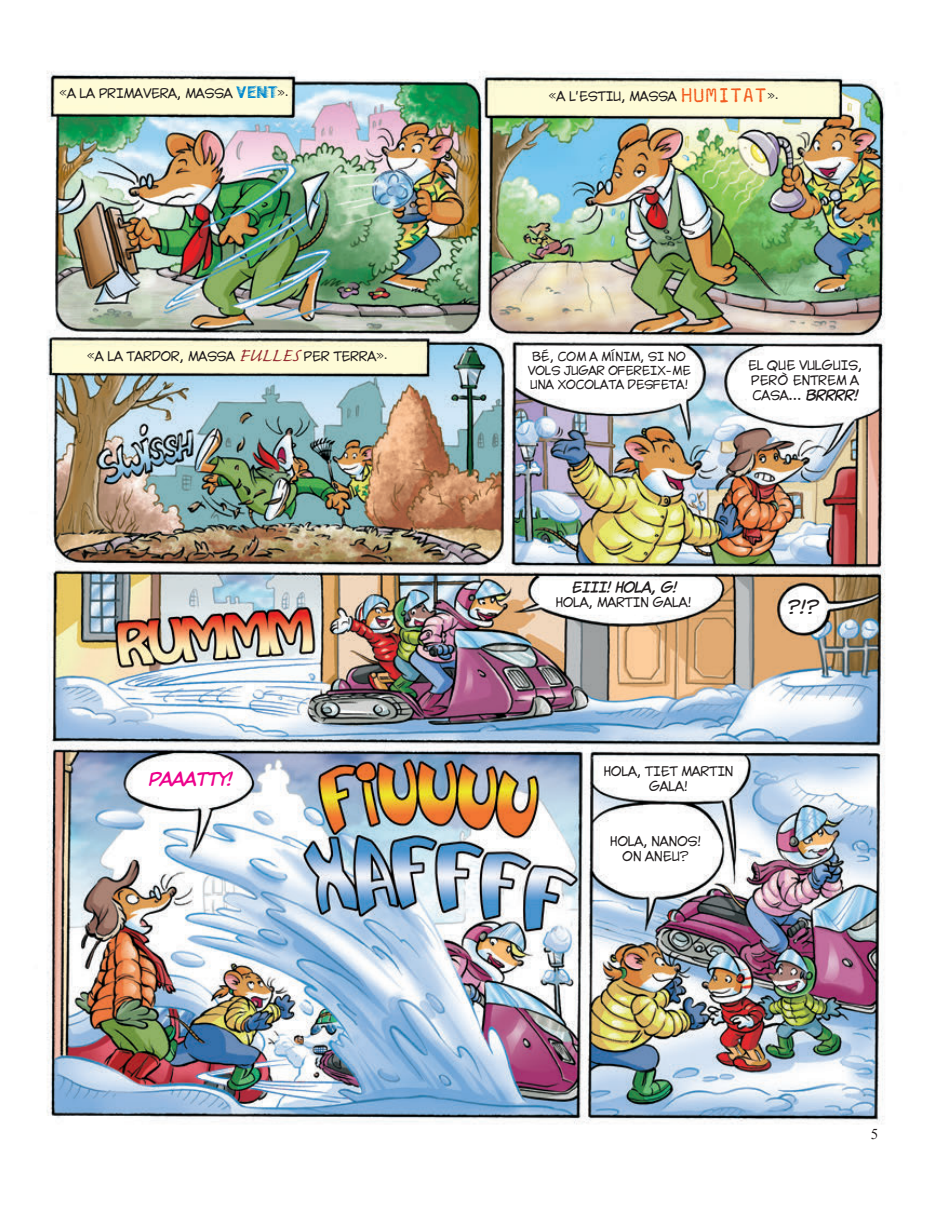
<style>
.page{position:relative;width:935px;height:1212px;background:#fff}
.page>*{position:absolute;margin:0;border:0;box-sizing:border-box;transform-origin:0 0}
.t1{font:italic 700 15px "SUPUPANDAWA Yint";color:#ed028c}
.t2{font:italic 700 15px "SUPUPANDAWA Yint";color:#231f20}
.t3{font:12px/15px "SUPUPANDAWA Yint";color:#231f20;text-align:center}
.t4{font:italic 700 12px "SUPUPANDAWA Yint";color:#231f20}
.t5{font:11.25px/14.2px "SUPUPANDAWA Yint";color:#231f20;text-align:center}
.t6{font:9px "SUPUPANDAWA Yint";color:#231f20}
.s1{font-size:9px}
.s2{font-family:"Wind CTT";font-size:16.5px;color:#0089cf}
.s3{font-family:"Magda";font-size:22.5px;color:#f25d21}
.s4{font-family:"Caflisch Script Pro";font-size:24px;color:#962e33}
.s5{font-weight:700;font-style:italic}
</style>
<div class="page">
<img style="left:46px;top:71px;width:839px;height:1053px">
<p class="t3" style="left:59px;top:86px;width:231px"><span class="s1">«</span>A LA PRIMAVERA, MASSA <span class="s2">VENT</span><span class="s1">».</span></p>
<p class="t3" style="left:548px;top:89px;width:220px"><span class="s1">«</span>A L’ESTIU, MASSA <span class="s3">HUMITAT</span></p>
<p class="t6" style="left:766px;top:91px;width:13px">».</p>
<p class="t3" style="left:87px;top:349px;width:302px"><span class="s1">«</span>A LA TARDOR, MASSA <span class="s4">FULLES</span> PER TERRA<span class="s1">».</span></p>
<p class="t5" style="left:527px;top:350px;width:164px">BÉ, COM A MÍNIM, SI NO<br>VOLS JUGAR OFEREIX-ME<br>UNA XOCOLATA DESFETA!</p>
<p class="t3" style="left:747px;top:358px;width:116px;text-align:left">EL QUE VULGUIS,<br>PERÒ ENTREM A<br>CASA... <span class="s5">BRRRR</span></p>
<p class="t4" style="left:852px;top:389px;width:6px">!</p>
<p class="t4" style="left:570px;top:580px;width:107px">EIII! HOLA, G!</p>
<p class="t3" style="left:555px;top:595px;width:137px">HOLA, MARTIN GALA!</p>
<p class="t2" style="left:785px;top:599px;width:33px">?!?</p>
<p class="t1" style="left:148px;top:771px;width:85px">PAAATTY!</p>
<p class="t3" style="left:603px;top:764px;width:131px">HOLA, TIET MARTIN<br>GALA!</p>
<p class="t3" style="left:609px;top:834px;width:93px">HOLA, NANOS!<br>ON ANEU?</p>
</div>
